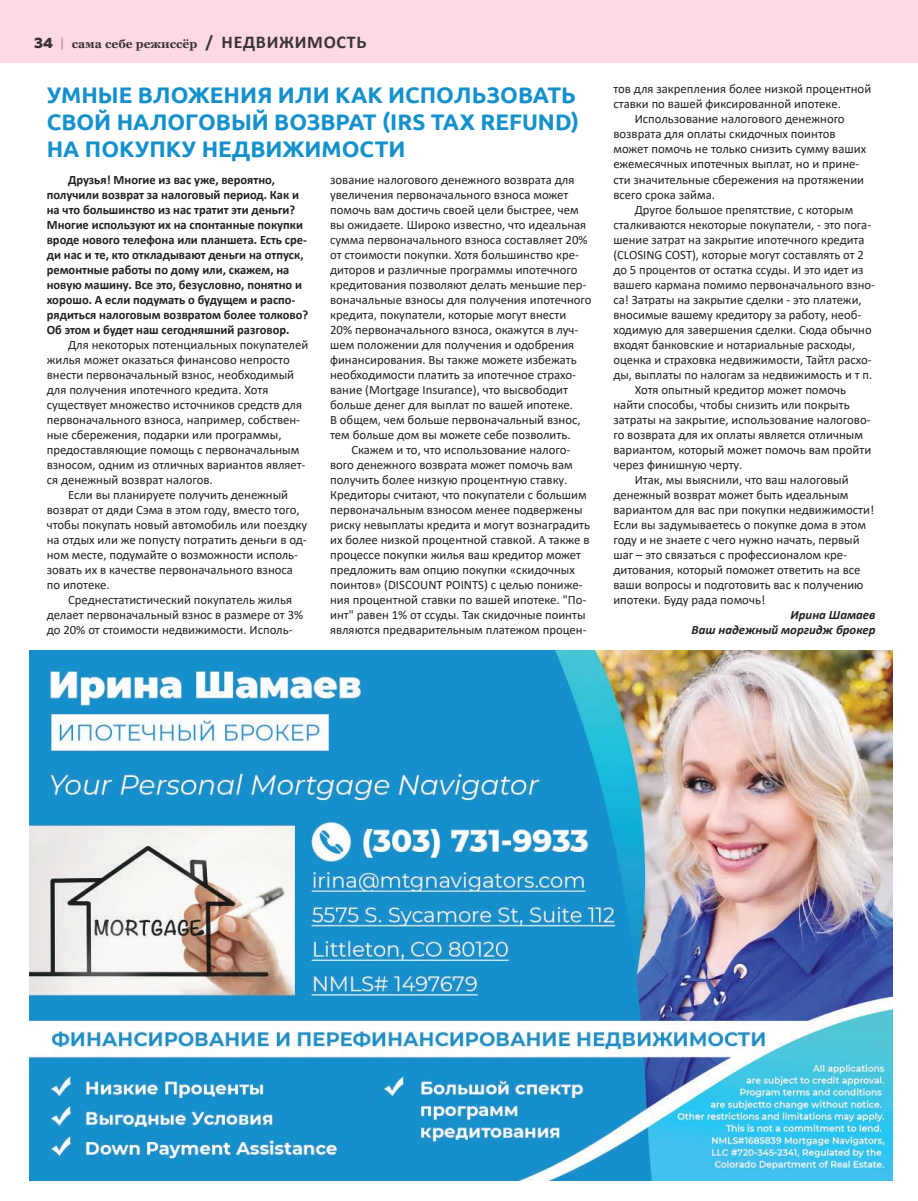
<style>
.page{position:relative;width:918px;height:1201px;background:#fff}
.page>*{position:absolute;margin:0;border:0;box-sizing:border-box;transform-origin:0 0}
.t1{font:700 22.5px/27px "Ubuntu";color:#1491cd}
.t2{font:700 18px "Calibri";letter-spacing:.04em;color:#393535}
.t3{font:12.75px "Calibri";color:#241f1f}
.t4{font:700 12.75px/15px "Calibri";color:#241f1f}
.t5{font:italic 700 12.75px/15px "Calibri";color:#241f1f;text-align:right}
.t6{font:700 12px "Georgia";color:#393535}
.s1{font-family:"Muller";font-weight:800;font-size:15px}
.s2{font-family:"Muller";font-weight:100;font-size:18px}
</style>
<div class="page">
<div style="left:0;top:0;width:918px;height:63px;background:#ffd8e6"></div>
<img style="left:29px;top:650px;width:864px;height:530px">
<h2 class="t2" style="left:205px;top:29px;width:162px">/ НЕДВИЖИМОСТЬ</h2>
<p class="t6" style="left:34px;top:36px;width:165px"><span class="s1">34</span> <span class="s2">I</span> сама себе режиссёр</p>
<h1 class="t1" style="left:47px;top:81px;width:534px">УМНЫЕ ВЛОЖЕНИЯ ИЛИ КАК ИСПОЛЬЗОВАТЬ<br>СВОЙ НАЛОГОВЫЙ ВОЗВРАТ (IRS TAX REFUND)<br>НА ПОКУПКУ НЕДВИЖИМОСТИ</h1>
<p class="t4" style="left:47px;top:172px;width:263px;text-indent:21px">Друзья! Многие из вас уже, вероятно, получили возврат за налоговый период. Как и на что большинство из нас тратит эти деньги?<br>Многие используют их на спонтанные покупки вроде нового телефона или планшета. Есть сре&shy;ди нас и те, кто откладывают деньги на отпуск, ремонтные работы по дому или, скажем, на новую машину. Все это, безусловно, понятно и хорошо. А если подумать о будущем и распо&shy;рядиться налоговым возвратом более толково?<br>Об этом и будет наш сегодняшний разговор.</p>
<p class="t3" style="left:68px;top:336px;width:242px">Для некоторых потенциальных покупателей</p>
<p class="t3" style="left:47px;top:351px;width:244px">жилья может оказаться финансово непросто</p>
<p class="t3" style="left:47px;top:366px;width:249px">внести первоначальный взнос, необходимый</p>
<p class="t3" style="left:47px;top:381px;width:223px">для получения ипотечного кредита. Хотя</p>
<p class="t3" style="left:47px;top:396px;width:257px">существует множество источников средств для</p>
<p class="t3" style="left:47px;top:411px;width:255px">первоначального взноса, например, собствен-</p>
<p class="t3" style="left:47px;top:426px;width:236px">ные сбережения, подарки или программы,</p>
<p class="t3" style="left:47px;top:441px;width:254px">предоставляющие помощь с первоначальным</p>
<p class="t3" style="left:47px;top:456px;width:260px">взносом, одним из отличных вариантов являет-</p>
<p class="t3" style="left:47px;top:471px;width:167px">ся денежный возврат налогов.</p>
<p class="t3" style="left:68px;top:486px;width:222px">Если вы планируете получить денежный</p>
<p class="t3" style="left:47px;top:501px;width:254px">возврат от дяди Сэма в этом году, вместо того,</p>
<p class="t3" style="left:47px;top:516px;width:262px">чтобы покупать новый автомобиль или поездку</p>
<p class="t3" style="left:47px;top:531px;width:261px">на отдых или же попусту потратить деньги в од-</p>
<p class="t3" style="left:47px;top:546px;width:253px">ном месте, подумайте о возможности исполь-</p>
<p class="t3" style="left:47px;top:561px;width:248px">зовать их в качестве первоначального взноса</p>
<p class="t3" style="left:47px;top:576px;width:64px">по ипотеке.</p>
<p class="t3" style="left:68px;top:591px;width:225px">Среднестатистический покупатель жилья</p>
<p class="t3" style="left:47px;top:606px;width:258px">делает первоначальный взнос в размере от 3%</p>
<p class="t3" style="left:47px;top:621px;width:247px">до 20% от стоимости недвижимости. Исполь-</p>
<p class="t3" style="left:330px;top:171px;width:246px">зование налогового денежного возврата для</p>
<p class="t3" style="left:330px;top:186px;width:240px">увеличения первоначального взноса может</p>
<p class="t3" style="left:330px;top:201px;width:250px">помочь вам достичь своей цели быстрее, чем</p>
<p class="t3" style="left:330px;top:216px;width:258px">вы ожидаете. Широко известно, что идеальная</p>
<p class="t3" style="left:330px;top:231px;width:259px">сумма первоначального взноса составляет 20%</p>
<p class="t3" style="left:330px;top:246px;width:250px">от стоимости покупки. Хотя большинство кре-</p>
<p class="t3" style="left:330px;top:260px;width:249px">диторов и различные программы ипотечного</p>
<p class="t3" style="left:330px;top:275px;width:258px">кредитования позволяют делать меньшие пер-</p>
<p class="t3" style="left:330px;top:290px;width:263px">воначальные взносы для получения ипотечного</p>
<p class="t3" style="left:330px;top:305px;width:238px">кредита, покупатели, которые могут внести</p>
<p class="t3" style="left:330px;top:320px;width:250px">20% первоначального взноса, окажутся в луч-</p>
<p class="t3" style="left:330px;top:335px;width:246px">шем положении для получения и одобрения</p>
<p class="t3" style="left:330px;top:350px;width:248px">финансирования. Вы также можете избежать</p>
<p class="t3" style="left:330px;top:365px;width:248px">необходимости платить за ипотечное страхо-</p>
<p class="t3" style="left:330px;top:380px;width:239px">вание (Mortgage Insurance), что высвободит</p>
<p class="t3" style="left:330px;top:395px;width:244px">больше денег для выплат по вашей ипотеке.</p>
<p class="t3" style="left:330px;top:410px;width:252px">В общем, чем больше первоначальный взнос,</p>
<p class="t3" style="left:330px;top:425px;width:242px">тем больше дом вы можете себе позволить.</p>
<p class="t3" style="left:351px;top:440px;width:220px">Скажем и то, что использование налого-</p>
<p class="t3" style="left:330px;top:455px;width:244px">вого денежного возврата может помочь вам</p>
<p class="t3" style="left:330px;top:470px;width:239px">получить более низкую процентную ставку.</p>
<p class="t3" style="left:330px;top:485px;width:258px">Кредиторы считают, что покупатели с большим</p>
<p class="t3" style="left:330px;top:500px;width:254px">первоначальным взносом менее подвержены</p>
<p class="t3" style="left:330px;top:515px;width:261px">риску невыплаты кредита и могут вознаградить</p>
<p class="t3" style="left:330px;top:530px;width:261px">их более низкой процентной ставкой. А также в</p>
<p class="t3" style="left:330px;top:545px;width:252px">процессе покупки жилья ваш кредитор может</p>
<p class="t3" style="left:330px;top:560px;width:246px">предложить вам опцию покупки «скидочных</p>
<p class="t3" style="left:330px;top:575px;width:254px">поинтов» (DISCOUNT POINTS) с целью пониже-</p>
<p class="t3" style="left:330px;top:590px;width:258px">ния процентной ставки по вашей ипотеке. "По-</p>
<p class="t3" style="left:330px;top:605px;width:257px">инт" равен 1% от ссуды. Так скидочные поинты</p>
<p class="t3" style="left:330px;top:620px;width:258px">являются предварительным платежом процен-</p>
<p class="t3" style="left:613px;top:80px;width:259px">тов для закрепления более низкой процентной</p>
<p class="t3" style="left:613px;top:95px;width:229px">ставки по вашей фиксированной ипотеке.</p>
<p class="t3" style="left:634px;top:110px;width:211px">Использование налогового денежного</p>
<p class="t3" style="left:613px;top:125px;width:224px">возврата для оплаты скидочных поинтов</p>
<p class="t3" style="left:613px;top:140px;width:254px">может помочь не только снизить сумму ваших</p>
<p class="t3" style="left:613px;top:155px;width:247px">ежемесячных ипотечных выплат, но и прине-</p>
<p class="t3" style="left:613px;top:170px;width:252px">сти значительные сбережения на протяжении</p>
<p class="t3" style="left:613px;top:185px;width:103px">всего срока займа.</p>
<p class="t3" style="left:634px;top:201px;width:220px">Другое большое препятствие, с которым</p>
<p class="t3" style="left:613px;top:216px;width:259px">сталкиваются некоторые покупатели, - это пога-</p>
<p class="t3" style="left:613px;top:231px;width:253px">шение затрат на закрытие ипотечного кредита</p>
<p class="t3" style="left:613px;top:246px;width:252px">(CLOSING COST), которые могут составлять от 2</p>
<p class="t3" style="left:613px;top:261px;width:252px">до 5 процентов от остатка ссуды. И это идет из</p>
<p class="t3" style="left:613px;top:276px;width:263px">вашего кармана помимо первоначального взно-</p>
<p class="t3" style="left:613px;top:291px;width:250px">са! Затраты на закрытие сделки - это платежи,</p>
<p class="t3" style="left:613px;top:306px;width:249px">вносимые вашему кредитору за работу, необ-</p>
<p class="t3" style="left:613px;top:321px;width:260px">ходимую для завершения сделки. Сюда обычно</p>
<p class="t3" style="left:613px;top:336px;width:243px">входят банковские и нотариальные расходы,</p>
<p class="t3" style="left:613px;top:351px;width:260px">оценка и страховка недвижимости, Тайтл расхо-</p>
<p class="t3" style="left:613px;top:366px;width:260px">ды, выплаты по налогам за недвижимость и т п.</p>
<p class="t3" style="left:634px;top:381px;width:213px">Хотя опытный кредитор может помочь</p>
<p class="t3" style="left:613px;top:396px;width:238px">найти способы, чтобы снизить или покрыть</p>
<p class="t3" style="left:613px;top:411px;width:259px">затраты на закрытие, использование налогово-</p>
<p class="t3" style="left:613px;top:426px;width:251px">го возврата для их оплаты является отличным</p>
<p class="t3" style="left:613px;top:441px;width:259px">вариантом, который может помочь вам пройти</p>
<p class="t3" style="left:613px;top:456px;width:130px">через финишную черту.</p>
<p class="t3" style="left:634px;top:471px;width:215px">Итак, мы выяснили, что ваш налоговый</p>
<p class="t3" style="left:613px;top:486px;width:236px">денежный возврат может быть идеальным</p>
<p class="t3" style="left:613px;top:501px;width:262px">вариантом для вас при покупки недвижимости!</p>
<p class="t3" style="left:613px;top:516px;width:254px">Если вы задумываетесь о покупке дома в этом</p>
<p class="t3" style="left:613px;top:531px;width:248px">году и не знаете с чего нужно начать, первый</p>
<p class="t3" style="left:613px;top:546px;width:235px">шаг – это связаться с профессионалом кре-</p>
<p class="t3" style="left:613px;top:561px;width:249px">дитования, который поможет ответить на все</p>
<p class="t3" style="left:613px;top:576px;width:251px">ваши вопросы и подготовить вас к получению</p>
<p class="t3" style="left:613px;top:591px;width:153px">ипотеки. Буду рада помочь!</p>
<p class="t5" style="left:691px;top:606px;width:185px">Ирина Шамаев<br>Ваш надежный моргидж брокер</p>
</div>
